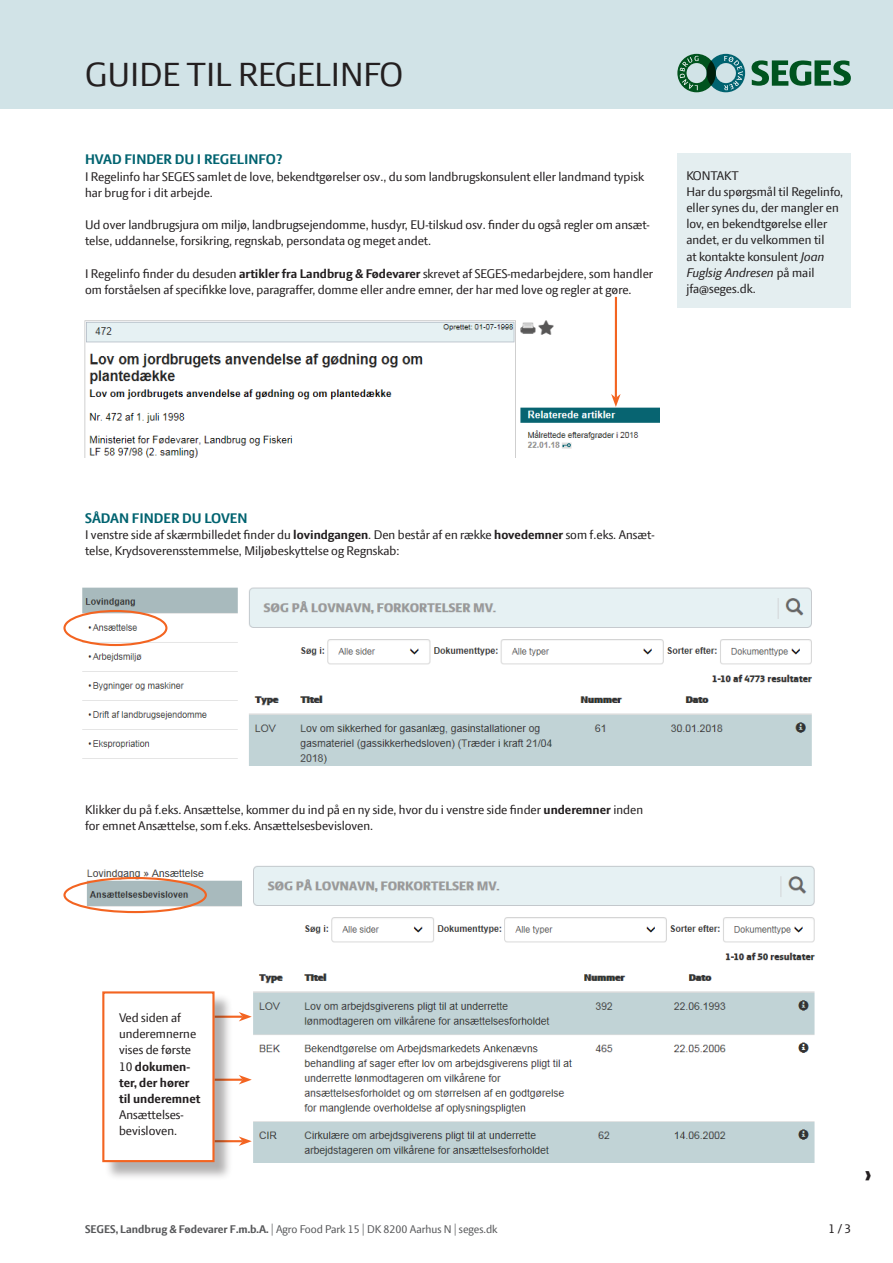
<style>
.page{position:relative;width:893px;height:1263px;background:#fff}
.page>*{position:absolute;margin:0;border:0;box-sizing:border-box;transform-origin:0 0}
.t1{font:36px "LF Press Sans";color:#231f20}
.t2{font:800 27px "LF Press Sans";color:#231f20}
.t3{font:700 15px "LF Press Sans";color:#006370}
.t4{font:13.5px/16.2px "LF Press Sans";color:#231f20}
.t5{font:12px "LF Press Sans";color:#57585a}
.s1{font-weight:700}
.s2{font-style:italic}
</style>
<div class="page">
<div style="left:677px;top:153px;width:174px;height:154px;background:#e4eef0"></div>
<div style="left:0;top:0;width:893px;height:108px;background:#d1e3e7"></div>
<img style="left:66px;top:587px;width:747px;height:178px">
<div style="left:63px;top:610px;width:104px;height:36px;border:2px solid #f36421;border-radius:50%"></div>
<img style="left:66px;top:866px;width:750px;height:296px">
<div style="left:63px;top:877px;width:144px;height:36px;border:2px solid #f36421;border-radius:50%"></div>
<hr style="left:215px;top:1016px;width:28px;height:2px;background:#f36421">
<svg style="left:239px;top:1012px;width:13px;height:9px"></svg>
<hr style="left:215px;top:1079px;width:28px;height:2px;background:#f36421">
<svg style="left:239px;top:1075px;width:13px;height:9px"></svg>
<hr style="left:215px;top:1140px;width:28px;height:2px;background:#f36421">
<svg style="left:239px;top:1136px;width:13px;height:10px"></svg>
<svg style="left:677px;top:54px;width:68px;height:38px"></svg>
<svg style="left:752px;top:60px;width:99px;height:26px"></svg>
<img style="left:84px;top:315px;width:575px;height:142px">
<div style="left:518px;top:336px;width:188px;height:68px;background:#fff"></div>
<hr style="left:615px;top:297px;width:2px;height:101px;background:#f36421">
<svg style="left:611px;top:394px;width:10px;height:13px"></svg>
<div style="left:105px;top:994px;width:128px;height:187px;background:#231f20;opacity:.35"></div>
<div style="left:102px;top:991px;width:113px;height:171px;background:#fff;border:2px solid #f36421"></div>
<p class="t1" style="left:85px;top:53px;width:320px">GUIDE TIL REGELINFO</p>
<p class="t3" style="left:85px;top:151px;width:199px">HVAD FINDER DU I REGELINFO?</p>
<p class="t4" style="left:85px;top:168px;width:561px">I Regelinfo har SEGES samlet de love, bekendtgørelser osv., du som landbrugskonsulent eller landmand typisk har brug for i dit arbejde.</p>
<p class="t4" style="left:85px;top:216px;width:566px">Ud over landbrugsjura om miljø, landbrugsejendomme, husdyr, EU-tilskud osv. finder du også regler om ansæt&shy;telse, uddannelse, forsikring, regnskab, persondata og meget andet.</p>
<p class="t4" style="left:85px;top:265px;width:570px">I Regelinfo finder du desuden <span class="s1">artikler fra Landbrug &amp; Fødevarer</span> skrevet af SEGES-medarbejdere, som handler om forståelsen af specifikke love, paragraffer, domme eller andre emner, der har med love og regler at gøre.</p>
<p class="t4" style="left:686px;top:167px;width:54px">KONTAKT</p>
<p class="t4" style="left:686px;top:183px;width:158px">Har du spørgsmål til Regelinfo, eller synes du, der mangler en lov, en bekendtgørelse eller andet, er du velkommen til<br>at kontakte konsulent <span class="s2">Joan<br>Fuglsig Andresen</span> på mail</p>
<p class="t4" style="left:686px;top:280px;width:71px">jfa@seges.dk.</p>
<p class="t3" style="left:85px;top:509px;width:164px">SÅDAN FINDER DU LOVEN</p>
<p class="t4" style="left:85px;top:526px;width:571px">I venstre side af skærmbilledet finder du <span class="s1">lovindgangen</span>. Den består af en række <span class="s1">hovedemner</span> som f.eks. Ansæt&shy;telse, Krydsoverensstemmelse, Miljøbeskyttelse og Regnskab:</p>
<p class="t4" style="left:85px;top:801px;width:560px">Klikker du på f.eks. Ansættelse, kommer du ind på en ny side, hvor du i venstre side finder <span class="s1">underemner</span> inden for emnet Ansættelse, som f.eks. Ansættelsesbevisloven.</p>
<p class="t4" style="left:119px;top:1009px;width:83px">Ved siden af underemnerne vises de første<br>10 <span class="s1">dokumen&shy;ter, der hører til underemnet<br></span>Ansættelses&shy;bevisloven.</p>
<p class="t2" style="left:865px;top:1158px;width:8px">›</p>
<p class="t5" style="left:85px;top:1222px;width:414px"><span class="s1">SEGES, Landbrug &amp; Fødevarer F.m.b.A.</span> | Agro Food Park 15 | DK 8200 Aarhus N | seges.dk</p>
<p class="t4" style="left:829px;top:1220px;width:24px">1 / 3</p>
</div>
